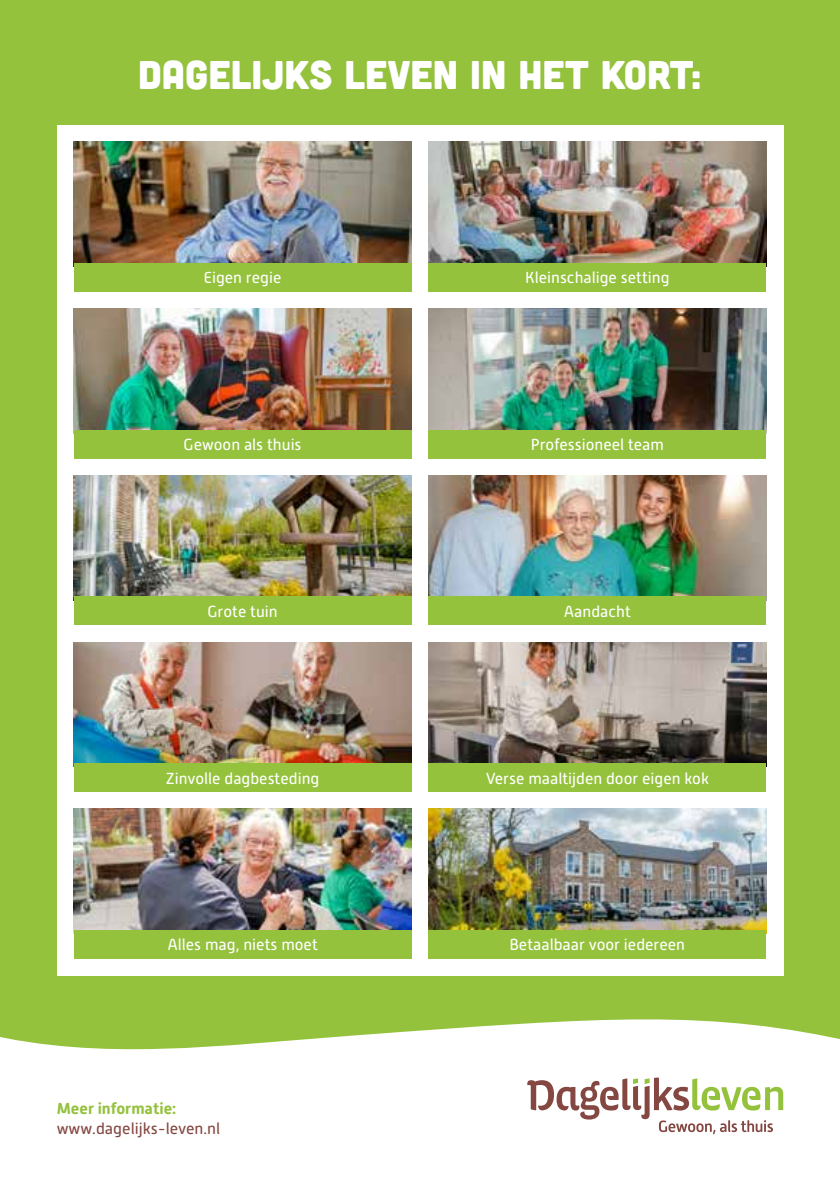
<style>
.page{position:relative;width:840px;height:1191px;background:#fff}
.page>*{position:absolute;margin:0;border:0;box-sizing:border-box;transform-origin:0 0}
.t1{font:40px "Cubano";color:#fff}
.t2{font:16px "Alwyn New Rounded";color:#fff}
.t3{font:16px "Alwyn New Rounded";color:#844741}
.t4{font:700 16px "Alwyn New Rounded";color:#94c23d}
</style>
<div class="page">
<div style="left:0;top:0;width:839px;height:1050px;background:#94c23d"></div>
<div style="left:57px;top:125px;width:725px;height:850px;background:#fff"></div>
<img style="left:74px;top:142px;width:337px;height:121px">
<img style="left:428px;top:142px;width:337px;height:121px">
<img style="left:428px;top:808px;width:337px;height:122px">
<img style="left:74px;top:808px;width:337px;height:122px">
<img style="left:428px;top:642px;width:337px;height:121px">
<img style="left:74px;top:642px;width:337px;height:121px">
<img style="left:428px;top:475px;width:337px;height:121px">
<img style="left:74px;top:475px;width:337px;height:121px">
<img style="left:428px;top:308px;width:337px;height:122px">
<img style="left:74px;top:308px;width:337px;height:122px">
<div style="left:74px;top:263px;width:337px;height:28px;background:#94c23d"></div>
<div style="left:428px;top:263px;width:337px;height:28px;background:#94c23d"></div>
<div style="left:428px;top:930px;width:337px;height:28px;background:#94c23d"></div>
<div style="left:74px;top:930px;width:337px;height:28px;background:#94c23d"></div>
<div style="left:428px;top:763px;width:337px;height:28px;background:#94c23d"></div>
<div style="left:74px;top:763px;width:337px;height:28px;background:#94c23d"></div>
<div style="left:428px;top:596px;width:337px;height:29px;background:#94c23d"></div>
<div style="left:74px;top:596px;width:337px;height:29px;background:#94c23d"></div>
<div style="left:428px;top:430px;width:337px;height:28px;background:#94c23d"></div>
<div style="left:74px;top:430px;width:337px;height:28px;background:#94c23d"></div>
<svg style="left:527px;top:1077px;width:255px;height:57px"></svg>
<h1 class="t1" style="left:138px;top:49px;width:564px">DAGELIJKS LEVEN IN HET KORT:</h1>
<p class="t2" style="left:204px;top:269px;width:79px">Eigen regie</p>
<p class="t2" style="left:525px;top:269px;width:146px">Kleinschalige setting</p>
<p class="t2" style="left:183px;top:436px;width:119px">Gewoon als thuis</p>
<p class="t2" style="left:530px;top:436px;width:135px">Professioneel team</p>
<p class="t2" style="left:207px;top:602px;width:72px">Grote tuin</p>
<p class="t2" style="left:563px;top:602px;width:69px">Aandacht</p>
<p class="t2" style="left:166px;top:769px;width:155px">Zinvolle dagbesteding</p>
<p class="t2" style="left:485px;top:769px;width:224px">Verse maaltijden door eigen kok</p>
<p class="t2" style="left:167px;top:936px;width:152px">Alles mag, niets moet</p>
<p class="t2" style="left:509px;top:936px;width:177px">Betaalbaar voor iedereen</p>
<p class="t4" style="left:57px;top:1099px;width:121px">Meer informatie:</p>
<p class="t3" style="left:57px;top:1119px;width:165px">www.dagelijks-leven.nl</p>
</div>
